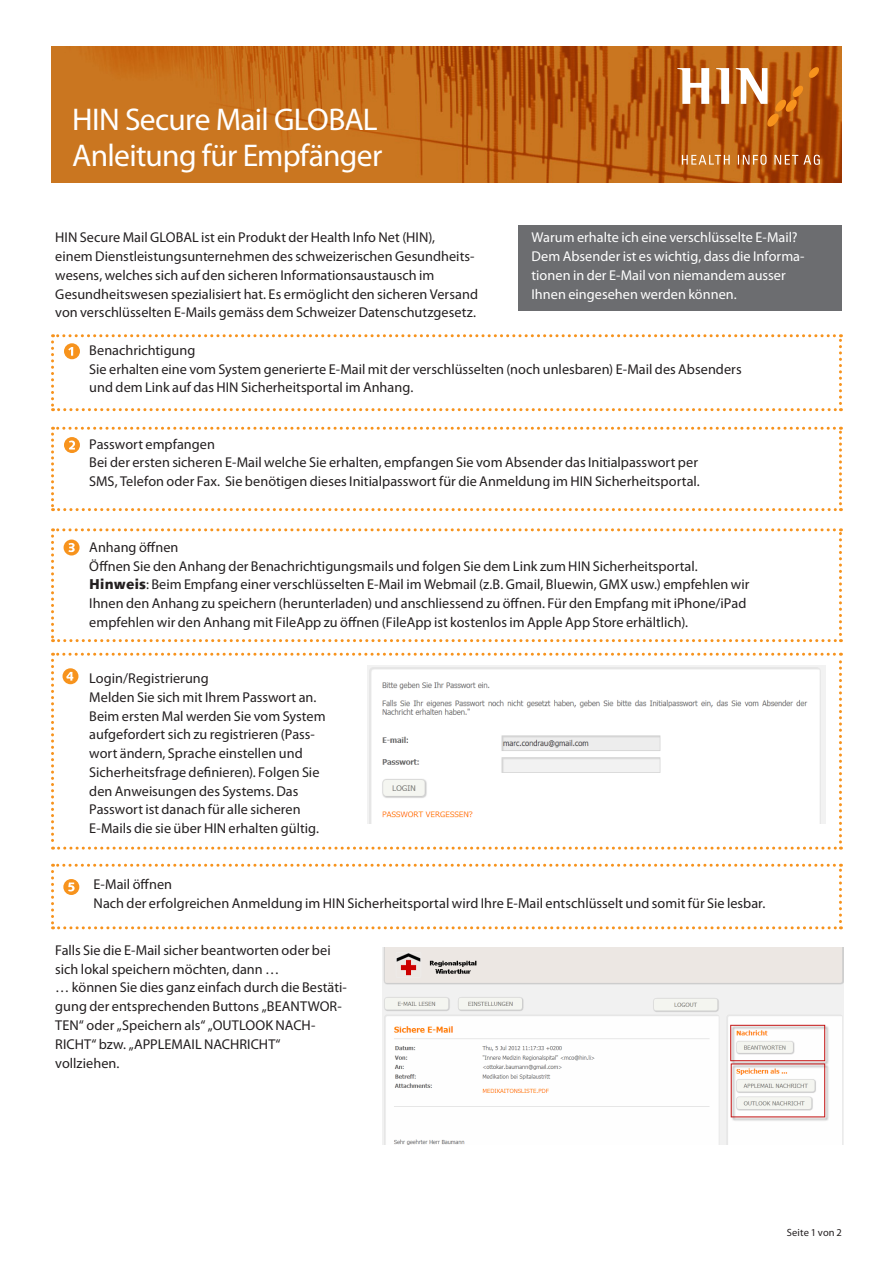
<style>
.page{position:relative;width:893px;height:1263px;background:#fff}
.page>*{position:absolute;margin:0;border:0;box-sizing:border-box;transform-origin:0 0}
._01_Haupttitel{font:31.5px "Myriad Pro";letter-spacing:-.025em;color:#fff}
.Copy{font:14.25px/18.8px "Myriad Pro";letter-spacing:.005em;color:#231f20}
.Copy-2{font:14.25px/18.8px "Myriad Pro";letter-spacing:.005em;color:#fff}
.Copy-3{font:10.5px "Myriad Pro";letter-spacing:.015em;color:#231f20}
.s1{font-family:"Syntax LT Std";font-weight:900}
</style>
<div class="page">
<img style="left:51px;top:47px;width:791px;height:136px">
<svg style="left:682px;top:155px;width:138px;height:10px"></svg>
<svg style="left:677px;top:67px;width:142px;height:60px;background:#c6783a"></svg>
<div style="left:519px;top:225px;width:323px;height:86px;background:#6c6d70"></div>
<svg style="left:51px;top:427px;width:791px;height:84px"></svg>
<svg style="left:51px;top:334px;width:791px;height:77px"></svg>
<svg style="left:51px;top:528px;width:791px;height:114px"></svg>
<svg style="left:51px;top:653px;width:791px;height:197px"></svg>
<img style="left:368px;top:665px;width:457px;height:158px">
<svg style="left:51px;top:864px;width:791px;height:65px"></svg>
<img style="left:382px;top:947px;width:461px;height:198px">
<p class="_01_Haupttitel" style="left:72px;top:100px;width:307px">HIN Secure Mail GLOBAL</p>
<p class="_01_Haupttitel" style="left:72px;top:136px;width:312px">Anleitung für Empfänger</p>
<p class="Copy" style="left:55px;top:228px;width:424px">HIN Secure Mail GLOBAL ist ein Produkt der Health Info Net (HIN),<br>einem Dienstleistungsunternehmen des schweizerischen Gesundheits&shy;wesens, welches sich auf den sicheren Informationsaustausch im Gesundheitswesen spezialisiert hat. Es ermöglicht den sicheren Versand von verschlüsselten E-Mails gemäss dem Schweizer Datenschutzgesetz.</p>
<p class="Copy-2" style="left:531px;top:228px;width:268px">Warum erhalte ich eine verschlüsselte E-Mail?</p>
<p class="Copy-2" style="left:531px;top:247px;width:275px">Dem Absender ist es wichtig, dass die Informa&shy;tionen in der E-Mail von niemandem ausser<br>Ihnen eingesehen werden können.</p>
<p class="Copy" style="left:89px;top:340px;width:108px">Benachrichtigung</p>
<p class="Copy" style="left:89px;top:359px;width:654px">Sie erhalten eine vom System generierte E-Mail mit der verschlüsselten (noch unlesbaren) E-Mail des Absenders und dem Link auf das HIN Sicherheitsportal im Anhang.</p>
<p class="Copy" style="left:89px;top:434px;width:127px">Passwort empfangen</p>
<p class="Copy" style="left:89px;top:453px;width:612px">Bei der ersten sicheren E-Mail welche Sie erhalten, empfangen Sie vom Absender das Initialpasswort per<br>SMS, Telefon oder Fax. Sie benötigen dieses Initialpasswort für die Anmeldung im HIN Sicherheitsportal.</p>
<p class="Copy" style="left:89px;top:537px;width:91px">Anhang öffnen</p>
<p class="Copy" style="left:89px;top:556px;width:662px">Öffnen Sie den Anhang der Benachrichtigungsmails und folgen Sie dem Link zum HIN Sicherheitsportal.<br><span class="s1">Hinweis</span>: Beim Empfang einer verschlüsselten E-Mail im Webmail (z.B. Gmail, Bluewin, GMX usw.) empfehlen wir Ihnen den Anhang zu speichern (herunterladen) und anschliessend zu öffnen. Für den Empfang mit iPhone/iPad empfehlen wir den Anhang mit FileApp zu öffnen (FileApp ist kostenlos im Apple App Store erhältlich).</p>
<p class="Copy" style="left:89px;top:669px;width:121px">Login/Registrierung</p>
<p class="Copy" style="left:89px;top:687px;width:238px">Melden Sie sich mit Ihrem Passwort an.<br>Beim ersten Mal werden Sie vom System aufgefordert sich zu registrieren (Pass&shy;wort ändern, Sprache einstellen und Sicherheitsfrage definieren). Folgen Sie den Anweisungen des Systems. Das Passwort ist danach für alle sicheren E-Mails die sie über HIN erhalten gültig.</p>
<p class="Copy" style="left:94px;top:875px;width:80px">E-Mail öffnen</p>
<p class="Copy" style="left:94px;top:894px;width:673px">Nach der erfolgreichen Anmeldung im HIN Sicherheitsportal wird Ihre E-Mail entschlüsselt und somit für Sie lesbar.</p>
<p class="Copy" style="left:55px;top:940px;width:277px">Falls Sie die E-Mail sicher beantworten oder bei sich lokal speichern möchten, dann …</p>
<p class="Copy" style="left:55px;top:978px;width:293px">… können Sie dies ganz einfach durch die Bestäti&shy;gung der entsprechenden Buttons „BEANTWOR-TEN“ oder „Speichern als“ „OUTLOOK NACH-RICHT“ bzw. „APPLEMAIL NACHRICHT“ vollziehen.</p>
<p class="Copy-3" style="left:787px;top:1226px;width:57px">Seite 1 von 2</p>
</div>
